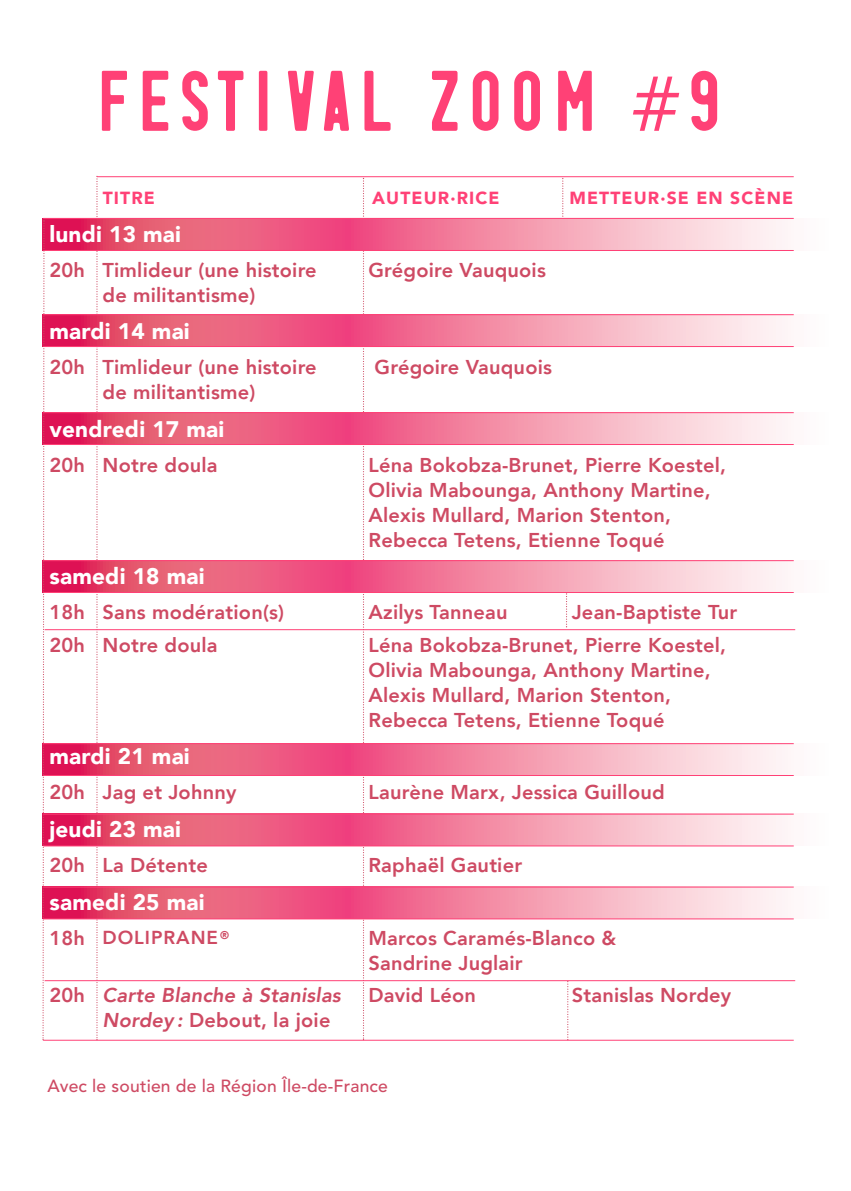
<style>
.page{position:relative;width:851px;height:1191px;background:#fff}
.page>*{position:absolute;margin:0;border:0;box-sizing:border-box;transform-origin:0 0}
.t1{font:75px "Barrcouleur";letter-spacing:.035em;color:#ff4176}
.t2{font:900 22.5px "Avenir";letter-spacing:.01em;color:#fff}
.t3{font:800 20px "Avenir";letter-spacing:.01em;color:#ce4a63}
.t4{font:italic 800 20px "Avenir";letter-spacing:.01em;color:#ce4a63}
.t5{font:800 18.75px "Avenir";letter-spacing:.05em;color:#ce4a63}
.t6{font:500 17.5px "Avenir";letter-spacing:.01em;color:#ce4a63}
.t7{font:900 17.5px "Avenir";letter-spacing:.065em;color:#ff4176}
.s1{font-family:"Lucida Grande"}
.s2{font-size:20px}
.s3{font-style:normal}
.s4{font-style:italic}
</style>
<div class="page">
<svg style="left:562px;top:178px;width:1px;height:40px"></svg>
<svg style="left:567px;top:981px;width:1px;height:57px"></svg>
<svg style="left:566px;top:593px;width:1px;height:34px"></svg>
<svg style="left:363px;top:178px;width:1px;height:861px"></svg>
<svg style="left:96px;top:176px;width:2px;height:863px"></svg>
<hr style="left:97px;top:176px;width:696px;height:1px;background:#ff4176">
<svg style="left:43px;top:218px;width:751px;height:32px;background:#f0839e"></svg>
<svg style="left:45px;top:314px;width:749px;height:32px;background:#f0839e"></svg>
<hr style="left:43px;top:1039px;width:750px;height:1px;background:#ff4176">
<hr style="left:43px;top:314px;width:750px;height:1px;background:#ff4176">
<hr style="left:43px;top:250px;width:750px;height:1px;background:#ff4176">
<hr style="left:43px;top:218px;width:750px;height:1px;background:#ff4176">
<hr style="left:43px;top:346px;width:750px;height:1px;background:#ff4176">
<svg style="left:45px;top:412px;width:749px;height:32px;background:#f0839e"></svg>
<hr style="left:43px;top:412px;width:750px;height:1px;background:#ff4176">
<hr style="left:43px;top:444px;width:750px;height:1px;background:#ff4176">
<svg style="left:45px;top:560px;width:749px;height:32px;background:#f0839e"></svg>
<hr style="left:43px;top:560px;width:750px;height:1px;background:#ff4176">
<hr style="left:43px;top:592px;width:750px;height:1px;background:#ff4176">
<svg style="left:45px;top:743px;width:749px;height:32px;background:#f0839e"></svg>
<hr style="left:43px;top:743px;width:750px;height:1px;background:#ff4176">
<hr style="left:43px;top:775px;width:750px;height:1px;background:#ff4176">
<svg style="left:45px;top:813px;width:749px;height:33px;background:#f1829d"></svg>
<hr style="left:43px;top:813px;width:750px;height:1px;background:#ff4176">
<hr style="left:43px;top:845px;width:750px;height:1px;background:#ff4176">
<svg style="left:45px;top:886px;width:749px;height:33px;background:#f0829e"></svg>
<hr style="left:43px;top:886px;width:750px;height:1px;background:#ff4176">
<hr style="left:43px;top:918px;width:750px;height:1px;background:#ff4176">
<svg style="left:42px;top:220px;width:3px;height:820px"></svg>
<hr style="left:45px;top:629px;width:750px;height:1px;background:#ff4176">
<hr style="left:45px;top:980px;width:750px;height:1px;background:#ff4176">
<p class="t1" style="left:96px;top:61px;width:628px">FESTIVAL ZOOM <span class="s1">#</span>9</p>
<p class="t7" style="left:103px;top:187px;width:54px">TITRE</p>
<p class="t7" style="left:372px;top:187px;width:129px">AUTEUR·RICE</p>
<p class="t7" style="left:569px;top:187px;width:225px">METTEUR·SE EN SCÈNE</p>
<p class="t2" style="left:49px;top:219px;width:133px">lundi 13 mai</p>
<p class="t3" style="left:49px;top:257px;width:269px">20h Timlideur (une histoire</p>
<p class="t3" style="left:368px;top:257px;width:179px">Grégoire Vauquois</p>
<p class="t3" style="left:102px;top:282px;width:154px">de militantisme)</p>
<p class="t2" style="left:49px;top:317px;width:142px">mardi 14 mai</p>
<p class="t3" style="left:49px;top:354px;width:269px">20h Timlideur (une histoire</p>
<p class="t3" style="left:374px;top:354px;width:179px">Grégoire Vauquois</p>
<p class="t3" style="left:102px;top:379px;width:154px">de militantisme)</p>
<p class="t2" style="left:49px;top:414px;width:176px">vendredi 17 mai</p>
<p class="t3" style="left:49px;top:452px;width:170px">20h Notre doula</p>
<p class="t3" style="left:368px;top:452px;width:359px">Léna Bokobza-Brunet, Pierre Koestel,</p>
<p class="t3" style="left:368px;top:477px;width:343px">Olivia Mabounga, Anthony Martine,</p>
<p class="t3" style="left:368px;top:502px;width:304px">Alexis Mullard, Marion Stenton,</p>
<p class="t3" style="left:368px;top:527px;width:297px">Rebecca Tetens, Etienne Toqué</p>
<p class="t2" style="left:49px;top:562px;width:157px">samedi 18 mai</p>
<p class="t3" style="left:49px;top:599px;width:236px">18h Sans modération(s)</p>
<p class="t3" style="left:368px;top:599px;width:141px">Azilys Tanneau</p>
<p class="t3" style="left:571px;top:599px;width:167px">Jean-Baptiste Tur</p>
<p class="t3" style="left:49px;top:632px;width:170px">20h Notre doula</p>
<p class="t3" style="left:368px;top:632px;width:359px">Léna Bokobza-Brunet, Pierre Koestel,</p>
<p class="t3" style="left:368px;top:657px;width:343px">Olivia Mabounga, Anthony Martine,</p>
<p class="t3" style="left:368px;top:682px;width:304px">Alexis Mullard, Marion Stenton,</p>
<p class="t3" style="left:368px;top:707px;width:297px">Rebecca Tetens, Etienne Toqué</p>
<p class="t2" style="left:49px;top:742px;width:142px">mardi 21 mai</p>
<p class="t3" style="left:49px;top:779px;width:189px">20h Jag et Johnny</p>
<p class="t3" style="left:368px;top:779px;width:297px">Laurène Marx, Jessica Guilloud</p>
<p class="t2" style="left:49px;top:814px;width:133px">jeudi 23 mai</p>
<p class="t3" style="left:49px;top:852px;width:160px">20h La Détente</p>
<p class="t3" style="left:368px;top:852px;width:155px">Raphaël Gautier</p>
<p class="t2" style="left:49px;top:887px;width:157px">samedi 25 mai</p>
<p class="t5" style="left:49px;top:925px;width:181px"><span class="s2">18h</span> DOLIPRANE <sup>®</sup></p>
<p class="t3" style="left:368px;top:924px;width:249px">Marcos Caramés-Blanco &amp;</p>
<p class="t3" style="left:368px;top:949px;width:156px">Sandrine Juglair</p>
<p class="t4" style="left:49px;top:982px;width:293px"><span class="s3">20h</span> Carte Blanche à Stanislas</p>
<p class="t3" style="left:368px;top:982px;width:109px">David Léon</p>
<p class="t3" style="left:571px;top:982px;width:161px">Stanislas Nordey</p>
<p class="t3" style="left:103px;top:1007px;width:229px"><span class="s4">Nordey :</span> Debout, la joie</p>
<p class="t6" style="left:48px;top:1078px;width:342px">Avec le soutien de la Région Île-de-France</p>
</div>
